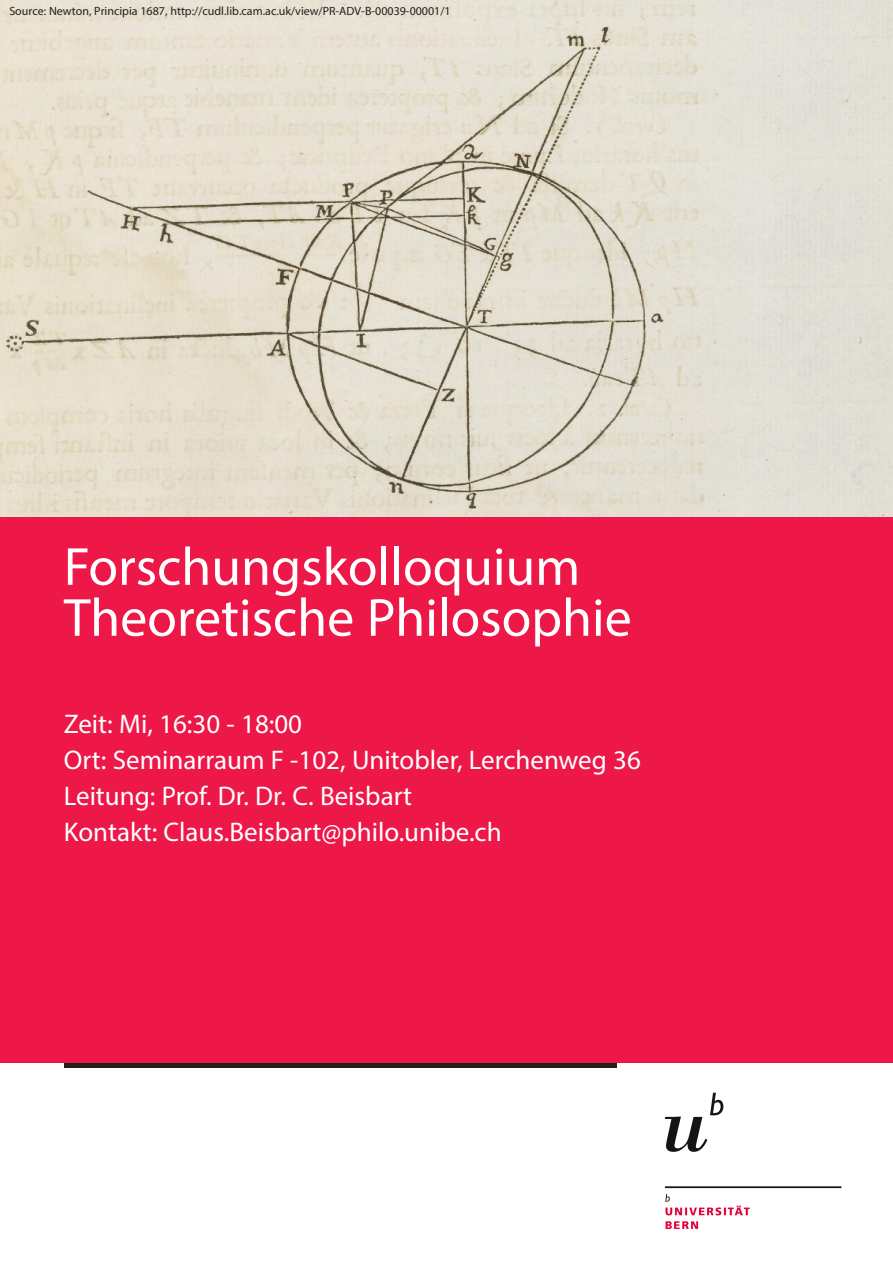
<style>
.page{position:relative;width:893px;height:1263px;background:#fff}
.page>*{position:absolute;margin:0;border:0;box-sizing:border-box;transform-origin:0 0}
.Titel_light{font:54px "Myriad Pro";color:#fff}
.Grundtext{font:27px "Myriad Pro";color:#fff}
.Titel_roman{font:12px "Myriad Pro";color:#231f20}
</style>
<div class="page">
<hr style="left:64px;top:1063px;width:553px;height:4px;background:#231f20">
<div style="left:0;top:517px;width:893px;height:546px;background:#ed1748"></div>
<img style="left:0;top:0;width:893px;height:517px">
<img style="left:664px;top:1092px;width:178px;height:138px">
<p class="Titel_roman" style="left:9px;top:3px;width:443px">Source: Newton, Principia 1687, http://cudl.lib.cam.ac.uk/view/PR-ADV-B-00039-00001/1</p>
<p class="Titel_light" style="left:64px;top:533px;width:518px">Forschungskolloquium</p>
<p class="Titel_light" style="left:64px;top:584px;width:569px">Theoretische Philosophie</p>
<p class="Grundtext" style="left:64px;top:707px;width:240px">Zeit: Mi, 16:30 - 18:00</p>
<p class="Grundtext" style="left:64px;top:743px;width:579px">Ort: Seminarraum F -102, Unitobler, Lerchenweg 36</p>
<p class="Grundtext" style="left:64px;top:779px;width:350px">Leitung: Prof. Dr. Dr. C. Beisbart</p>
<p class="Grundtext" style="left:64px;top:815px;width:439px">Kontakt: Claus.Beisbart@philo.unibe.ch</p>
</div>
